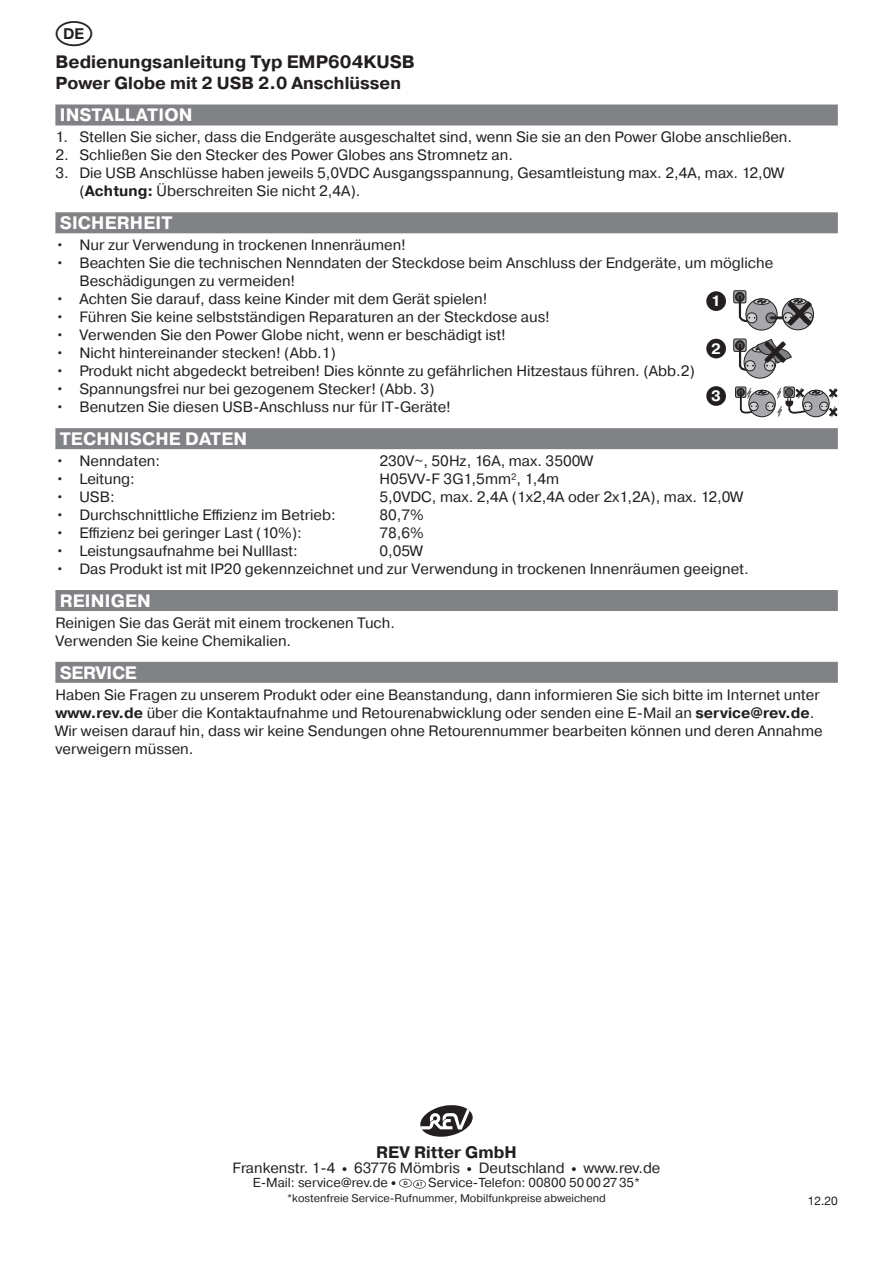
<style>
.page{position:relative;width:893px;height:1263px;background:#fff}
.page>*{position:absolute;margin:0;border:0;box-sizing:border-box;transform-origin:0 0}
.t1{font:700 18px "Pragmatica";letter-spacing:.01em;color:#fff}
.t2{font:700 18px "Pragmatica";color:#231f20}
.t3{font:700 18px "Pragmatica";letter-spacing:-.02em;color:#fff}
.t4{font:700 17.4px "Pragmatica";color:#231f20}
.t5{font:700 16.65px "Pragmatica";color:#231f20}
.t6{font:15px/18px "Pragmatica";color:#231f20}
.t7{font:700 15px "Pragmatica";color:#fff}
.t8{font:14.85px "Pragmatica";color:#231f20}
.t9{font:13.05px "Pragmatica";color:#231f20}
.t10{font:12px "Helvetica Neue LT";color:#231f20}
.t11{font:11.1px "Pragmatica";color:#231f20}
.s1{font-weight:700}
.s2{font-family:"Myriad Pro";font-weight:700}
.s3{font-family:"Myriad Pro";font-weight:700;font-size:14.85px}
</style>
<div class="page">
<div style="left:55px;top:104px;width:783px;height:21px;background:#808285"></div>
<div style="left:55px;top:212px;width:783px;height:21px;background:#808285"></div>
<div style="left:55px;top:428px;width:783px;height:21px;background:#808285"></div>
<div style="left:55px;top:590px;width:783px;height:21px;background:#808285"></div>
<div style="left:55px;top:662px;width:783px;height:21px;background:#808285"></div>
<svg style="left:420px;top:1105px;width:53px;height:32px"></svg>
<div style="left:706px;top:291px;width:20px;height:20px;background:#231f20;border-radius:50%"></div>
<div style="left:706px;top:339px;width:20px;height:19px;background:#231f20;border-radius:50%"></div>
<div style="left:706px;top:386px;width:20px;height:20px;background:#231f20;border-radius:50%"></div>
<div style="left:784px;top:387px;width:10px;height:11px;border:1px solid #231f20"></div>
<div style="left:735px;top:387px;width:11px;height:10px;border:1px solid #231f20"></div>
<div style="left:737px;top:388px;width:8px;height:8px;border:1px solid #231f20;border-radius:50%"></div>
<svg style="left:738px;top:388px;width:99px;height:30px"></svg>
<div style="left:733px;top:290px;width:13px;height:13px;border:1px solid #231f20;border-radius:2px"></div>
<div style="left:735px;top:292px;width:9px;height:10px;border:1px solid #231f20;border-radius:50%"></div>
<div style="left:736px;top:293px;width:7px;height:8px;border:1px solid #231f20;border-radius:50%"></div>
<svg style="left:746px;top:299px;width:31px;height:31px"></svg>
<div style="left:745px;top:298px;width:33px;height:32px;border:1px solid #231f20;border-radius:50%"></div>
<svg style="left:782px;top:299px;width:31px;height:31px"></svg>
<div style="left:782px;top:298px;width:32px;height:32px;border:1px solid #231f20;border-radius:50%"></div>
<svg style="left:738px;top:294px;width:76px;height:32px"></svg>
<div style="left:733px;top:339px;width:13px;height:13px;border:1px solid #231f20;border-radius:2px"></div>
<div style="left:735px;top:340px;width:10px;height:10px;border:1px solid #231f20;border-radius:50%"></div>
<div style="left:736px;top:341px;width:8px;height:8px;border:1px solid #231f20;border-radius:50%"></div>
<div style="left:744px;top:346px;width:32px;height:32px;background:#a8a9ad;border-radius:50%"></div>
<div style="left:744px;top:346px;width:32px;height:32px;border:1px solid #231f20;border-radius:50%"></div>
<svg style="left:738px;top:339px;width:54px;height:33px"></svg>
<svg style="left:413px;top:1179px;width:13px;height:10px"></svg>
<p class="t2" style="left:55px;top:50px;width:361px">Bedienungsanleitung Typ EMP604KUSB</p>
<p class="t4" style="left:55px;top:72px;width:347px">Power Globe mit 2 USB 2.0 Anschlüssen</p>
<p class="t1" style="left:60px;top:103px;width:134px">INSTALLATION</p>
<p class="t6" style="left:55px;top:128px;width:738px">1. Stellen Sie sicher, dass die Endgeräte ausgeschaltet sind, wenn Sie sie an den Power Globe anschließen.</p>
<p class="t6" style="left:55px;top:146px;width:459px">2. Schließen Sie den Stecker des Power Globes ans Stromnetz an.</p>
<p class="t6" style="left:79px;top:164px;width:706px;text-indent:-24px">3. Die USB Anschlüsse haben jeweils 5,0VDC Ausgangsspannung, Gesamtleistung max. 2,4A, max. 12,0W (<span class="s1">Achtung:</span> Überschreiten Sie nicht 2,4A).</p>
<p class="t1" style="left:60px;top:211px;width:114px">SICHERHEIT</p>
<p class="t6" style="left:55px;top:236px;width:352px">• Nur zur Verwendung in trockenen Innenräumen!</p>
<p class="t6" style="left:79px;top:254px;width:695px;text-indent:-24px">• Beachten Sie die technischen Nenndaten der Steckdose beim Anschluss der Endgeräte, um mögliche<br>Beschädigungen zu vermeiden!</p>
<p class="t6" style="left:55px;top:290px;width:433px">• Achten Sie darauf, dass keine Kinder mit dem Gerät spielen!</p>
<p class="t6" style="left:55px;top:308px;width:496px">• Führen Sie keine selbstständigen Reparaturen an der Steckdose aus!</p>
<p class="t6" style="left:55px;top:326px;width:452px">• Verwenden Sie den Power Globe nicht, wenn er beschädigt ist!</p>
<p class="t6" style="left:55px;top:344px;width:282px">• Nicht hintereinander stecken! (Abb.1)</p>
<p class="t6" style="left:55px;top:362px;width:641px">• Produkt nicht abgedeckt betreiben! Dies könnte zu gefährlichen Hitzestaus führen. (Abb.2)</p>
<p class="t6" style="left:55px;top:380px;width:381px">• Spannungsfrei nur bei gezogenem Stecker! (Abb. 3)</p>
<p class="t6" style="left:55px;top:398px;width:397px">• Benutzen Sie diesen USB-Anschluss nur für IT-Geräte!</p>
<p class="t1" style="left:60px;top:427px;width:189px">TECHNISCHE DATEN</p>
<p class="t6" style="left:55px;top:452px;width:106px">• Nenndaten:</p>
<p class="t6" style="left:379px;top:452px;width:215px">230V~, 50Hz, 16A, max. 3500W</p>
<p class="t6" style="left:55px;top:470px;width:81px">• Leitung:</p>
<p class="t6" style="left:379px;top:470px;width:181px">H05VV-F 3G1,5mm², 1,4m</p>
<p class="t6" style="left:55px;top:488px;width:61px">• USB:</p>
<p class="t6" style="left:379px;top:488px;width:365px">5,0VDC, max. 2,4A (1x2,4A oder 2x1,2A), max. 12,0W</p>
<p class="t6" style="left:55px;top:506px;width:282px">• Durchschnittliche Effizienz im Betrieb:</p>
<p class="t6" style="left:379px;top:506px;width:46px">80,7%</p>
<p class="t6" style="left:55px;top:524px;width:248px">• Effizienz bei geringer Last (10%):</p>
<p class="t6" style="left:379px;top:524px;width:46px">78,6%</p>
<p class="t6" style="left:55px;top:542px;width:244px">• Leistungsaufnahme bei Nulllast:</p>
<p class="t6" style="left:379px;top:542px;width:45px">0,05W</p>
<p class="t6" style="left:55px;top:560px;width:695px">• Das Produkt ist mit IP20 gekennzeichnet und zur Verwendung in trockenen Innenräumen geeignet.</p>
<p class="t1" style="left:60px;top:589px;width:93px">REINIGEN</p>
<p class="t6" style="left:55px;top:614px;width:341px">Reinigen Sie das Gerät mit einem trockenen Tuch.<br>Verwenden Sie keine Chemikalien.</p>
<p class="t3" style="left:60px;top:661px;width:78px">SERVICE</p>
<p class="t6" style="left:55px;top:686px;width:769px">Haben Sie Fragen zu unserem Produkt oder eine Beanstandung, dann informieren Sie sich bitte im Internet unter <span class="s1">www.rev.de</span> über die Kontaktaufnahme und Retourenabwicklung oder senden eine E-Mail an <span class="s1">service@rev.de</span>.<br>Wir weisen darauf hin, dass wir keine Sendungen ohne Retourennummer bearbeiten können und deren Annahme verweigern müssen.</p>
<p class="t7" style="left:711px;top:291px;width:11px">1</p>
<p class="t7" style="left:711px;top:339px;width:11px">2</p>
<p class="t7" style="left:711px;top:386px;width:11px">3</p>
<p class="t5" style="left:376px;top:1141px;width:142px">REV Ritter GmbH</p>
<p class="t8" style="left:233px;top:1158px;width:429px">Frankenstr. 1-4 <span class="s2">•</span> 63776 Mömbris <span class="s2">•</span> Deutschland <span class="s2">•</span> www.rev.de</p>
<p class="t9" style="left:253px;top:1175px;width:145px">E-Mail: service@rev.de <span class="s3">•</span></p>
<p class="t9" style="left:428px;top:1175px;width:213px">Service-Telefon: 00800 50002735*</p>
<p class="t11" style="left:287px;top:1191px;width:320px">*kostenfreie Service-Rufnummer, Mobilfunkpreise abweichend</p>
<p class="t10" style="left:808px;top:1193px;width:32px">12.20</p>
</div>
